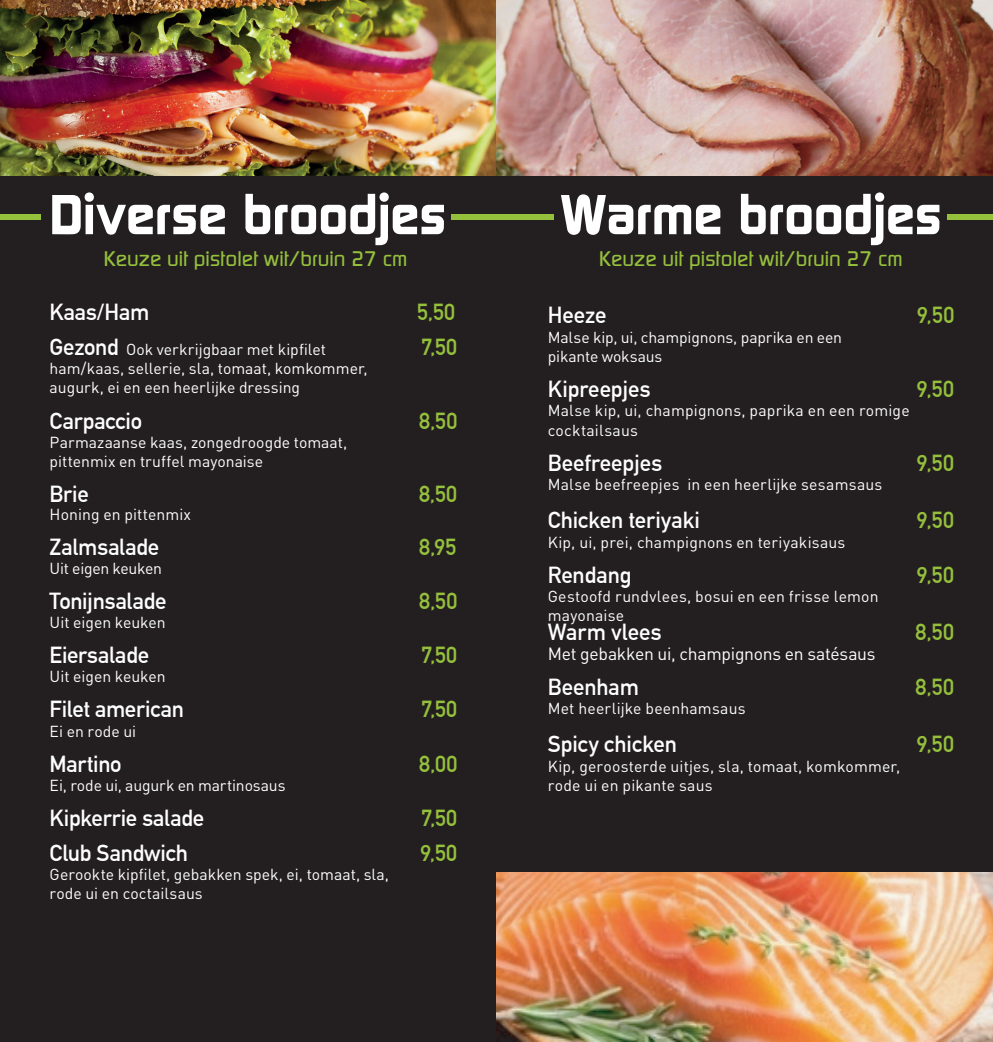
<style>
.page{position:relative;width:993px;height:1042px;background:#fff}
.page>*{position:absolute;margin:0;border:0;box-sizing:border-box;transform-origin:0 0}
.t1{font:700 56px "Continuum";letter-spacing:-.005em;color:#fff}
.t2{font:700 22.75px "DIN Alternate";letter-spacing:-.005em;color:#fff}
.t3{font:700 22.75px "DIN Alternate";letter-spacing:.005em;color:#95c03c}
.t4{font:500 21px "Continuum";color:#95c03c}
.t5{font:17.5px "DIN Pro";letter-spacing:-.015em;color:#fff}
.t6{font:15.75px "DIN Pro";letter-spacing:.005em;color:#fff}
.t7{font:15.75px "DIN Pro";letter-spacing:-.015em;color:#fff}
.s1{font-family:"DIN Alternate";font-weight:700;font-size:22.75px}
</style>
<div class="page">
<div style="left:481px;top:0;width:511px;height:1042px;background:#231f20"></div>
<div style="left:0;top:0;width:511px;height:1042px;background:#231f20"></div>
<img style="left:0;top:0;width:992px;height:175px">
<img style="left:496px;top:872px;width:496px;height:170px">
<div style="left:0;top:214px;width:41px;height:6px;background:#95c03c"></div>
<div style="left:451px;top:214px;width:102px;height:6px;background:#95c03c"></div>
<div style="left:946px;top:214px;width:46px;height:6px;background:#95c03c"></div>
<p class="t1" style="left:50px;top:177px;width:398px">Diverse broodjes</p>
<p class="t4" style="left:104px;top:245px;width:305px">Keuze uit pistolet wit/bruin 27 cm</p>
<p class="t2" style="left:50px;top:295px;width:101px">Kaas/Ham</p>
<p class="t3" style="left:417px;top:295px;width:39px">5,50</p>
<p class="t6" style="left:50px;top:338px;width:278px"><span class="s1">Gezond</span> Ook verkrijgbaar met kipfilet</p>
<p class="t3" style="left:421px;top:330px;width:38px">7,50</p>
<p class="t6" style="left:50px;top:358px;width:319px">ham/kaas, sellerie, sla, tomaat, komkommer,</p>
<p class="t6" style="left:50px;top:377px;width:252px">augurk, ei en een heerlijke dressing</p>
<p class="t2" style="left:50px;top:403px;width:94px">Carpaccio</p>
<p class="t3" style="left:419px;top:403px;width:39px">8,50</p>
<p class="t6" style="left:50px;top:431px;width:299px">Parmazaanse kaas, zongedroogde tomaat,</p>
<p class="t6" style="left:50px;top:450px;width:215px">pittenmix en truffel mayonaise</p>
<p class="t2" style="left:50px;top:477px;width:41px">Brie</p>
<p class="t3" style="left:419px;top:477px;width:39px">8,50</p>
<p class="t6" style="left:50px;top:503px;width:143px">Honing en pittenmix</p>
<p class="t2" style="left:50px;top:529px;width:111px">Zalmsalade</p>
<p class="t3" style="left:419px;top:529px;width:39px">8,95</p>
<p class="t7" style="left:50px;top:557px;width:114px">Uit eigen keuken</p>
<p class="t2" style="left:50px;top:583px;width:118px">Tonijnsalade</p>
<p class="t3" style="left:419px;top:583px;width:39px">8,50</p>
<p class="t6" style="left:50px;top:611px;width:117px">Uit eigen keuken</p>
<p class="t2" style="left:50px;top:638px;width:101px">Eiersalade</p>
<p class="t3" style="left:421px;top:638px;width:38px">7,50</p>
<p class="t6" style="left:50px;top:666px;width:117px">Uit eigen keuken</p>
<p class="t2" style="left:50px;top:692px;width:136px">Filet american</p>
<p class="t3" style="left:421px;top:692px;width:38px">7,50</p>
<p class="t6" style="left:50px;top:720px;width:88px">Ei en rode ui</p>
<p class="t2" style="left:50px;top:746px;width:73px">Martino</p>
<p class="t3" style="left:419px;top:746px;width:40px">8,00</p>
<p class="t6" style="left:50px;top:774px;width:237px">Ei, rode ui, augurk en martinosaus</p>
<p class="t2" style="left:50px;top:800px;width:156px">Kipkerrie salade</p>
<p class="t3" style="left:421px;top:800px;width:38px">7,50</p>
<p class="t2" style="left:50px;top:835px;width:140px">Club Sandwich</p>
<p class="t3" style="left:420px;top:835px;width:38px">9,50</p>
<p class="t6" style="left:50px;top:863px;width:341px">Gerookte kipfilet, gebakken spek, ei, tomaat, sla,</p>
<p class="t6" style="left:50px;top:883px;width:154px">rode ui en coctailsaus</p>
<p class="t1" style="left:560px;top:177px;width:383px">Warme broodjes</p>
<p class="t4" style="left:599px;top:245px;width:305px">Keuze uit pistolet wit/bruin 27 cm</p>
<p class="t2" style="left:547px;top:298px;width:60px">Heeze</p>
<p class="t3" style="left:916px;top:298px;width:39px">9,50</p>
<p class="t6" style="left:547px;top:326px;width:296px">Malse kip, ui, champignons, paprika en een</p>
<p class="t6" style="left:547px;top:345px;width:116px">pikante woksaus</p>
<p class="t2" style="left:547px;top:372px;width:104px">Kipreepjes</p>
<p class="t3" style="left:916px;top:372px;width:39px">9,50</p>
<p class="t6" style="left:547px;top:400px;width:363px">Malse kip, ui, champignons, paprika en een romige</p>
<p class="t6" style="left:547px;top:419px;width:92px">cocktailsaus</p>
<p class="t2" style="left:547px;top:445px;width:116px">Beefreepjes</p>
<p class="t3" style="left:916px;top:445px;width:39px">9,50</p>
<p class="t6" style="left:547px;top:473px;width:336px">Malse beefreepjes in een heerlijke sesamsaus</p>
<p class="t2" style="left:547px;top:503px;width:154px">Chicken teriyaki</p>
<p class="t3" style="left:916px;top:503px;width:39px">9,50</p>
<p class="t6" style="left:547px;top:531px;width:299px">Kip, ui, prei, champignons en teriyakisaus</p>
<p class="t2" style="left:547px;top:557px;width:85px">Rendang</p>
<p class="t3" style="left:916px;top:557px;width:39px">9,50</p>
<p class="t6" style="left:547px;top:585px;width:332px">Gestoofd rundvlees, bosui en een frisse lemon</p>
<p class="t6" style="left:547px;top:604px;width:78px">mayonaise</p>
<p class="t2" style="left:547px;top:615px;width:115px">Warm vlees</p>
<p class="t3" style="left:915px;top:615px;width:40px">8,50</p>
<p class="t5" style="left:547px;top:641px;width:329px">Met gebakken ui, champignons en satésaus</p>
<p class="t2" style="left:547px;top:669px;width:93px">Beenham</p>
<p class="t3" style="left:915px;top:669px;width:40px">8,50</p>
<p class="t6" style="left:547px;top:697px;width:199px">Met heerlijke beenhamsaus</p>
<p class="t2" style="left:547px;top:727px;width:131px">Spicy chicken</p>
<p class="t3" style="left:916px;top:727px;width:39px">9,50</p>
<p class="t6" style="left:547px;top:755px;width:354px">Kip, geroosterde uitjes, sla, tomaat, komkommer,</p>
<p class="t6" style="left:547px;top:774px;width:166px">rode ui en pikante saus</p>
</div>
